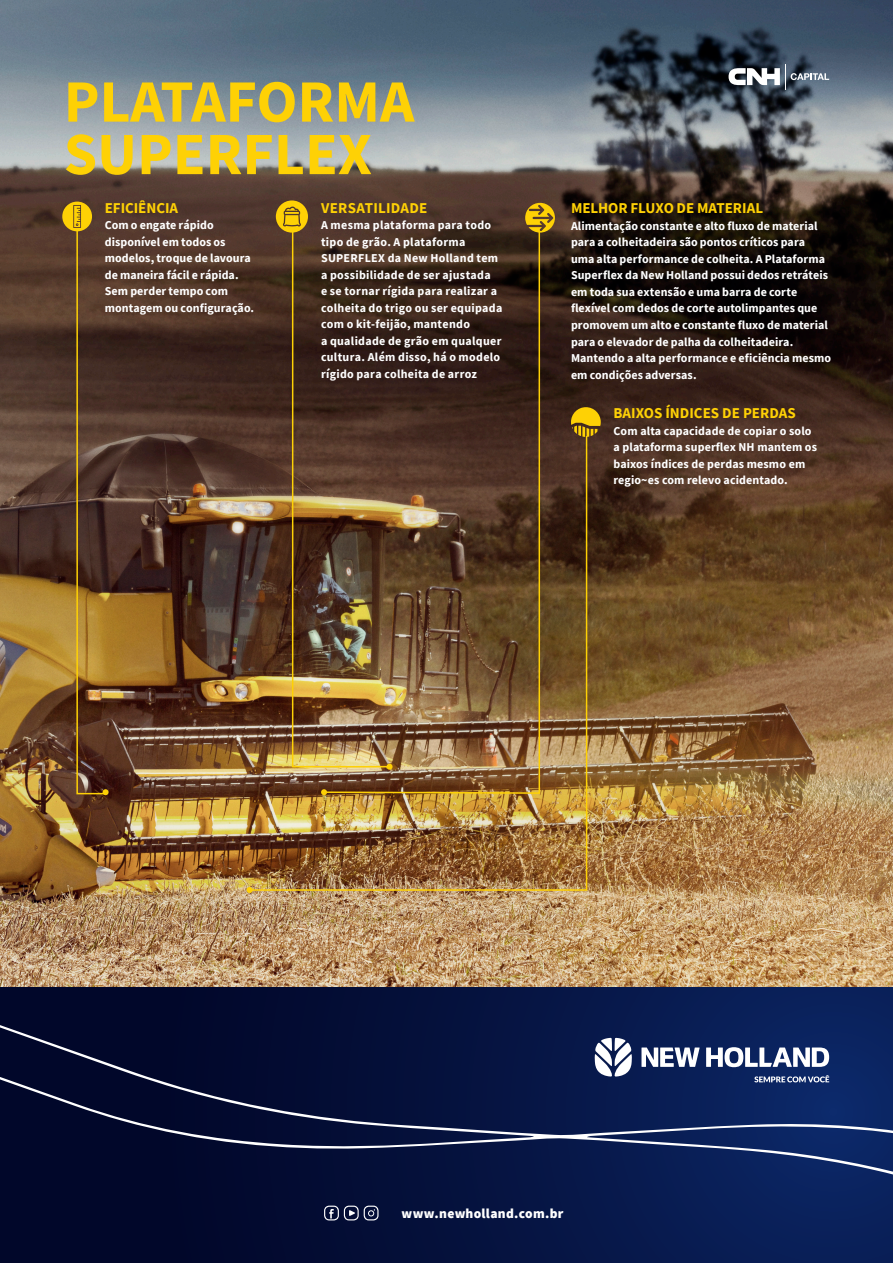
<style>
.page{position:relative;width:893px;height:1263px;background:#fff}
.page>*{position:absolute;margin:0;border:0;box-sizing:border-box;transform-origin:0 0}
.t1{font:700 60px/52.5px "Source Sans Pro";color:#fed105}
.t2{font:700 15px "Source Sans Pro";color:#fed105}
.t3{font:900 13.5px "Source Sans Pro";letter-spacing:.02em;color:#fff}
.t4{font:700 12px/16.5px "Source Sans Pro";letter-spacing:.005em;color:#fff}
.t5{font:700 12px/16.5px "Source Sans Pro";letter-spacing:.025em;color:#fff}
</style>
<div class="page">
<img style="left:0;top:0;width:893px;height:980px">
<svg style="left:62px;top:202px;width:47px;height:593px;background:#694a28"></svg>
<svg style="left:571px;top:407px;width:30px;height:30px"></svg>
<svg style="left:525px;top:203px;width:30px;height:30px"></svg>
<svg style="left:291px;top:229px;width:100px;height:206px;background:#49311d"></svg>
<img style="left:248px;top:435px;width:340px;height:456px">
<svg style="left:247px;top:887px;width:6px;height:6px"></svg>
<img style="left:323px;top:230px;width:218px;height:565px">
<svg style="left:321px;top:789px;width:6px;height:6px"></svg>
<svg style="left:276px;top:200px;width:32px;height:33px"></svg>
<div style="left:0;top:988px;width:893px;height:275px;background:linear-gradient(to right,#000221,#0b235e)"></div>
<svg style="left:0;top:980px;width:893px;height:204px;background:#152149"></svg>
<svg style="left:324px;top:1205px;width:55px;height:15px"></svg>
<svg style="left:728px;top:64px;width:101px;height:25px"></svg>
<p class="t1" style="left:64px;top:75px;width:352px">PLATAFORMA<br>SUPERFLEX</p>
<p class="t2" style="left:105px;top:198px;width:75px">EFICIÊNCIA</p>
<p class="t4" style="left:105px;top:217px;width:151px">Com o engate rápido disponível em todos os modelos, troque de lavoura de maneira fácil e rápida.<br>Sem perder tempo com montagem ou configuração.</p>
<p class="t2" style="left:321px;top:198px;width:108px">VERSATILIDADE</p>
<p class="t5" style="left:321px;top:217px;width:172px">A mesma plataforma para todo</p>
<p class="t5" style="left:321px;top:233px;width:146px">tipo de grão. A plataforma</p>
<p class="t5" style="left:321px;top:250px;width:179px">SUPERFLEX da New Holland tem</p>
<p class="t5" style="left:321px;top:266px;width:171px">a possibilidade de ser ajustada</p>
<p class="t5" style="left:321px;top:283px;width:177px">e se tornar rígida para realizar a</p>
<p class="t5" style="left:321px;top:299px;width:183px">colheita do trigo ou ser equipada</p>
<p class="t5" style="left:321px;top:316px;width:150px">com o kit-feijão, mantendo</p>
<p class="t5" style="left:321px;top:332px;width:182px">a qualidade de grão em qualquer</p>
<p class="t5" style="left:321px;top:349px;width:181px">cultura. Além disso, há o modelo rígido para colheita de arroz</p>
<p class="t2" style="left:571px;top:198px;width:194px">MELHOR FLUXO DE MATERIAL</p>
<p class="t4" style="left:571px;top:218px;width:262px">Alimentação constante e alto fluxo de material para a colheitadeira são pontos críticos para uma alta performance de colheita. A Plataforma Superflex da New Holland possui dedos retráteis em toda sua extensão e uma barra de corte flexível com dedos de corte autolimpantes que promovem um alto e constante fluxo de material para o elevador de palha da colheitadeira.<br>Mantendo a alta performance e eficiência mesmo em condições adversas.</p>
<p class="t2" style="left:613px;top:403px;width:184px">BAIXOS ÍNDICES DE PERDAS</p>
<p class="t4" style="left:613px;top:422px;width:205px">Com alta capacidade de copiar o solo a plataforma superflex NH mantem os baixos índices de perdas mesmo em regio~es com relevo acidentado.</p>
<p class="t3" style="left:402px;top:1204px;width:163px">www.newholland.com.br</p>
</div>
